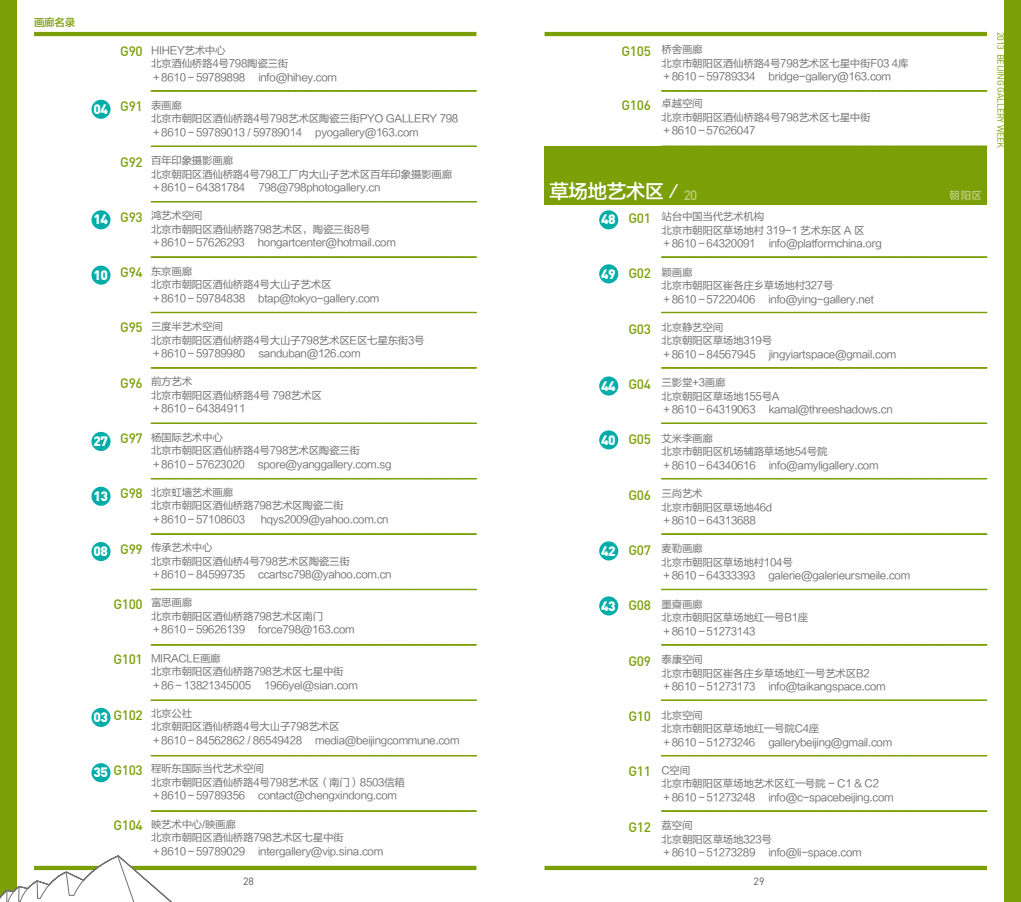
<style>
.page{position:relative;width:1021px;height:902px;background:#fff}
.page>*{position:absolute;margin:0;border:0;box-sizing:border-box;transform-origin:0 0}
.t1{font:19.5px "FZLTZHK GBK1 0";letter-spacing:-.025em;color:#fff}
.t2{font:500 13.5px "DIN Pro";letter-spacing:-.025em;color:#7b9f07}
.t3{font:900 13.5px "DIN Pro";letter-spacing:-.025em;color:#fff}
.t4{font:10.5px/13.5px "FZLTHK GBK1 0";letter-spacing:-.025em;color:#727171}
.t5{font:10.5px "FZLTZHK GBK1 0";color:#7b9f07}
.t6{font:10.5px "DIN Pro";color:#595757}
.t7{font:10.5px "FZLTZHK GBK1 0";color:#fff}
.t8{font:9px "DIN Pro";letter-spacing:-.03em;color:#7b9f07}
</style>
<div class="page">
<div style="left:0;top:0;width:17px;height:901px;background:#7b9f07"></div>
<div style="left:1003px;top:0;width:17px;height:901px;background:#7b9f07"></div>
<hr style="left:34px;top:32px;width:442px;height:4px;background:#7b9f07">
<hr style="left:544px;top:32px;width:442px;height:4px;background:#7b9f07">
<div style="left:34px;top:865px;width:442px;height:5px;background:#7b9f07"></div>
<div style="left:544px;top:865px;width:442px;height:5px;background:#7b9f07"></div>
<svg style="left:151px;top:810px;width:325px;height:1px"></svg>
<svg style="left:661px;top:810px;width:326px;height:1px"></svg>
<svg style="left:151px;top:755px;width:325px;height:1px"></svg>
<svg style="left:661px;top:755px;width:326px;height:1px"></svg>
<svg style="left:151px;top:699px;width:325px;height:2px"></svg>
<svg style="left:661px;top:699px;width:326px;height:2px"></svg>
<svg style="left:151px;top:644px;width:325px;height:1px"></svg>
<svg style="left:661px;top:644px;width:326px;height:1px"></svg>
<svg style="left:151px;top:588px;width:325px;height:2px"></svg>
<svg style="left:661px;top:588px;width:326px;height:2px"></svg>
<svg style="left:151px;top:533px;width:325px;height:2px"></svg>
<svg style="left:661px;top:533px;width:326px;height:2px"></svg>
<svg style="left:151px;top:478px;width:325px;height:1px"></svg>
<svg style="left:661px;top:478px;width:326px;height:1px"></svg>
<svg style="left:151px;top:90px;width:325px;height:2px"></svg>
<svg style="left:661px;top:90px;width:326px;height:2px"></svg>
<svg style="left:151px;top:256px;width:325px;height:2px"></svg>
<svg style="left:661px;top:256px;width:326px;height:2px"></svg>
<svg style="left:151px;top:367px;width:325px;height:2px"></svg>
<svg style="left:661px;top:367px;width:326px;height:2px"></svg>
<svg style="left:151px;top:145px;width:325px;height:2px"></svg>
<svg style="left:661px;top:145px;width:326px;height:2px"></svg>
<svg style="left:151px;top:201px;width:325px;height:1px"></svg>
<svg style="left:151px;top:311px;width:325px;height:2px"></svg>
<svg style="left:661px;top:311px;width:326px;height:2px"></svg>
<svg style="left:151px;top:422px;width:325px;height:2px"></svg>
<svg style="left:661px;top:422px;width:326px;height:2px"></svg>
<svg style="left:0;top:855px;width:183px;height:46px"></svg>
<div style="left:544px;top:146px;width:442px;height:58px;background:#7b9f07"></div>
<div style="left:599px;top:210px;width:19px;height:19px;background:#00ada9;border-radius:50%"></div>
<div style="left:599px;top:264px;width:19px;height:19px;background:#00ada9;border-radius:50%"></div>
<div style="left:599px;top:376px;width:19px;height:19px;background:#00ada9;border-radius:50%"></div>
<div style="left:599px;top:430px;width:19px;height:19px;background:#00ada9;border-radius:50%"></div>
<div style="left:599px;top:541px;width:19px;height:19px;background:#00ada9;border-radius:50%"></div>
<div style="left:599px;top:596px;width:19px;height:19px;background:#00ada9;border-radius:50%"></div>
<div style="left:91px;top:100px;width:19px;height:19px;background:#00ada9;border-radius:50%"></div>
<div style="left:91px;top:210px;width:19px;height:19px;background:#00ada9;border-radius:50%"></div>
<div style="left:91px;top:265px;width:19px;height:19px;background:#00ada9;border-radius:50%"></div>
<div style="left:91px;top:432px;width:19px;height:19px;background:#00ada9;border-radius:50%"></div>
<div style="left:91px;top:486px;width:19px;height:19px;background:#00ada9;border-radius:50%"></div>
<div style="left:91px;top:542px;width:19px;height:19px;background:#00ada9;border-radius:50%"></div>
<div style="left:91px;top:707px;width:19px;height:20px;background:#00ada9;border-radius:50%"></div>
<div style="left:91px;top:763px;width:19px;height:19px;background:#00ada9;border-radius:50%"></div>
<p class="t5" style="left:34px;top:16px;width:43px">画廊名录</p>
<p class="t3" style="left:93px;top:100px;width:16px">04</p>
<p class="t2" style="left:120px;top:42px;width:24px">G90</p>
<p class="t2" style="left:120px;top:97px;width:24px">G91</p>
<p class="t4" style="left:151px;top:43px;width:187px">HIHEY艺术中心<br>北京酒仙桥路4号798陶瓷三街<br>＋8610－59789898 info@hihey.com</p>
<p class="t4" style="left:151px;top:99px;width:309px">表画廊<br>北京市朝阳区酒仙桥路4号798艺术区陶瓷三街PYO GALLERY 798＋8610－59789013 / 59789014 pyogallery@163.com</p>
<p class="t2" style="left:621px;top:42px;width:31px">G105</p>
<p class="t2" style="left:621px;top:96px;width:31px">G106</p>
<p class="t4" style="left:661px;top:43px;width:248px">桥舍画廊<br>北京市朝阳区酒仙桥路4号798艺术区七星中街F03 4库＋8610－59789334 bridge-gallery@163.com</p>
<p class="t4" style="left:661px;top:97px;width:211px">卓越空间<br>北京市朝阳区酒仙桥路4号798艺术区七星中街＋8610－57626047</p>
<p class="t8" style="left:1006px;top:32px;width:118px;rotate:90deg">2013 BEIJING GALLERY WEEK</p>
<p class="t3" style="left:93px;top:210px;width:16px">14</p>
<p class="t3" style="left:93px;top:266px;width:16px">10</p>
<p class="t2" style="left:120px;top:152px;width:24px">G92</p>
<p class="t2" style="left:120px;top:208px;width:24px">G93</p>
<p class="t2" style="left:120px;top:263px;width:24px">G94</p>
<p class="t2" style="left:120px;top:318px;width:24px">G95</p>
<p class="t4" style="left:151px;top:154px;width:303px">百年印象摄影画廊<br>北京朝阳区酒仙桥路4号798工厂内大山子艺术区百年印象摄影画廊＋8610－64381784 798@798photogallery.cn</p>
<p class="t4" style="left:151px;top:209px;width:246px">鸿艺术空间<br>北京市朝阳区酒仙桥路798艺术区，陶瓷三街8号＋8610－57626293 hongartcenter@hotmail.com</p>
<p class="t4" style="left:151px;top:264px;width:230px">东京画廊<br>北京市朝阳区酒仙桥路4号大山子艺术区<br>＋8610－59784838 btap@tokyo-gallery.com</p>
<p class="t4" style="left:151px;top:320px;width:275px">三度半艺术空间<br>北京市朝阳区酒仙桥路4号大山子798艺术区E区七星东街3号＋8610－59789980 sanduban@126.com</p>
<h1 class="t1" style="left:549px;top:180px;width:149px">草场地艺术区／<sub>20</sub></h1>
<p class="t7" style="left:949px;top:190px;width:34px">朝阳区</p>
<p class="t3" style="left:601px;top:210px;width:16px">48</p>
<p class="t3" style="left:601px;top:264px;width:16px">49</p>
<p class="t2" style="left:628px;top:209px;width:24px">G01</p>
<p class="t2" style="left:628px;top:264px;width:24px">G02</p>
<p class="t2" style="left:628px;top:319px;width:24px">G03</p>
<p class="t4" style="left:661px;top:210px;width:222px">站台中国当代艺术机构<br>北京市朝阳区草场地村 319-1 艺术东区 A 区＋8610－64320091 info@platformchina.org</p>
<p class="t4" style="left:661px;top:265px;width:214px">颖画廊<br>北京市朝阳区崔各庄乡草场地村327号<br>＋8610－57220406 info@ying-gallery.net</p>
<p class="t4" style="left:661px;top:321px;width:236px">北京静艺空间<br>北京朝阳区草场地319号<br>＋8610－84567945 jingyiartspace@gmail.com</p>
<p class="t2" style="left:120px;top:373px;width:24px">G96</p>
<p class="t4" style="left:151px;top:375px;width:172px">前方艺术<br>北京市朝阳区酒仙桥路4号 798艺术区＋8610－64384911</p>
<p class="t3" style="left:601px;top:376px;width:16px">44</p>
<p class="t2" style="left:628px;top:375px;width:24px">G04</p>
<p class="t4" style="left:661px;top:376px;width:233px">三影堂+3画廊<br>北京朝阳区草场地155号A<br>＋8610－64319063 kamal@threeshadows.cn</p>
<p class="t3" style="left:93px;top:432px;width:16px">27</p>
<p class="t2" style="left:120px;top:429px;width:24px">G97</p>
<p class="t4" style="left:151px;top:430px;width:242px">杨国际艺术中心<br>北京市朝阳区酒仙桥路4号798艺术区陶瓷三街＋8610－57623020 spore@yanggallery.com.sg</p>
<p class="t3" style="left:601px;top:430px;width:16px">40</p>
<p class="t2" style="left:628px;top:430px;width:24px">G05</p>
<p class="t4" style="left:661px;top:431px;width:218px">艾米李画廊<br>北京市朝阳区机场辅路草场地54号院<br>＋8610－64340616 info@amyligallery.com</p>
<p class="t3" style="left:93px;top:487px;width:16px">13</p>
<p class="t2" style="left:120px;top:484px;width:24px">G98</p>
<p class="t4" style="left:151px;top:485px;width:194px">北京虹墙艺术画廊<br>北京市朝阳区酒仙桥路798艺术区陶瓷二街＋8610－57108603</p>
<p class="t4" style="left:261px;top:512px;width:129px">hqys2009@yahoo.com.cn</p>
<p class="t2" style="left:628px;top:485px;width:24px">G06</p>
<p class="t4" style="left:661px;top:487px;width:112px">三尚艺术<br>北京市朝阳区草场地46d＋8610－64313688</p>
<p class="t3" style="left:93px;top:542px;width:16px">08</p>
<p class="t2" style="left:120px;top:539px;width:24px">G99</p>
<p class="t4" style="left:151px;top:541px;width:242px">传承艺术中心<br>北京市朝阳区酒仙桥4号798艺术区陶瓷三街<br>＋8610－84599735 ccartsc798@yahoo.com.cn</p>
<p class="t3" style="left:601px;top:541px;width:16px">42</p>
<p class="t2" style="left:628px;top:541px;width:24px">G07</p>
<p class="t4" style="left:661px;top:542px;width:250px">麦勒画廊<br>北京市朝阳区草场地村104号<br>＋8610－64333393 galerie@galerieursmeile.com</p>
<p class="t2" style="left:113px;top:594px;width:31px">G100</p>
<p class="t4" style="left:151px;top:596px;width:205px">富思画廊<br>北京市朝阳区酒仙桥路798艺术区南门＋8610－59626139 force798@163.com</p>
<p class="t3" style="left:601px;top:596px;width:16px">43</p>
<p class="t2" style="left:628px;top:596px;width:24px">G08</p>
<p class="t4" style="left:661px;top:597px;width:148px">墨齋画廊<br>北京市朝阳区草场地红一号B1座＋8610－51273143</p>
<p class="t2" style="left:113px;top:650px;width:31px">G101</p>
<p class="t4" style="left:151px;top:651px;width:208px">MIRACLE画廊<br>北京市朝阳区酒仙桥路798艺术区七星中街＋86－13821345005 1966yel@sian.com</p>
<p class="t2" style="left:628px;top:651px;width:24px">G09</p>
<p class="t4" style="left:661px;top:653px;width:226px">泰康空间<br>北京市朝阳区崔各庄乡草场地红一号艺术区B2＋8610－51273173 info@taikangspace.com</p>
<p class="t2" style="left:113px;top:705px;width:31px">G102</p>
<p class="t3" style="left:93px;top:708px;width:16px">03</p>
<p class="t2" style="left:113px;top:760px;width:31px">G103</p>
<p class="t3" style="left:93px;top:763px;width:16px">35</p>
<p class="t2" style="left:113px;top:815px;width:31px">G104</p>
<p class="t4" style="left:151px;top:706px;width:310px">北京公社<br>北京朝阳区酒仙桥路4号大山子798艺术区<br>＋8610－84562862 / 86549428 media@beijingcommune.com</p>
<p class="t4" style="left:151px;top:762px;width:255px">程昕东国际当代艺术空间<br>北京市朝阳区酒仙桥路4号798艺术区（南门）8503信箱＋8610－59789356 contact@chengxindong.com</p>
<p class="t4" style="left:151px;top:817px;width:234px">映艺术中心/映画廊<br>北京市朝阳区酒仙桥路798艺术区七星中街<br>＋8610－59789029 intergallery@vip.sina.com</p>
<p class="t2" style="left:628px;top:707px;width:24px">G10</p>
<p class="t4" style="left:661px;top:708px;width:232px">北京空间<br>北京市朝阳区草场地红一号院C4座<br>＋8610－51273246 gallerybeijing@gmail.com</p>
<p class="t2" style="left:628px;top:762px;width:24px">G11</p>
<p class="t4" style="left:661px;top:763px;width:234px">C空间<br>北京市朝阳区草场地艺术区红一号院 - C1 &amp; C2＋8610－51273248 info@c-spacebeijing.com</p>
<p class="t2" style="left:628px;top:817px;width:24px">G12</p>
<p class="t4" style="left:661px;top:819px;width:201px">荔空间<br>北京朝阳区草场地323号<br>＋8610－51273289 info@li-space.com</p>
<p class="t6" style="left:243px;top:874px;width:12px">28</p>
<p class="t6" style="left:753px;top:874px;width:12px">29</p>
</div>
